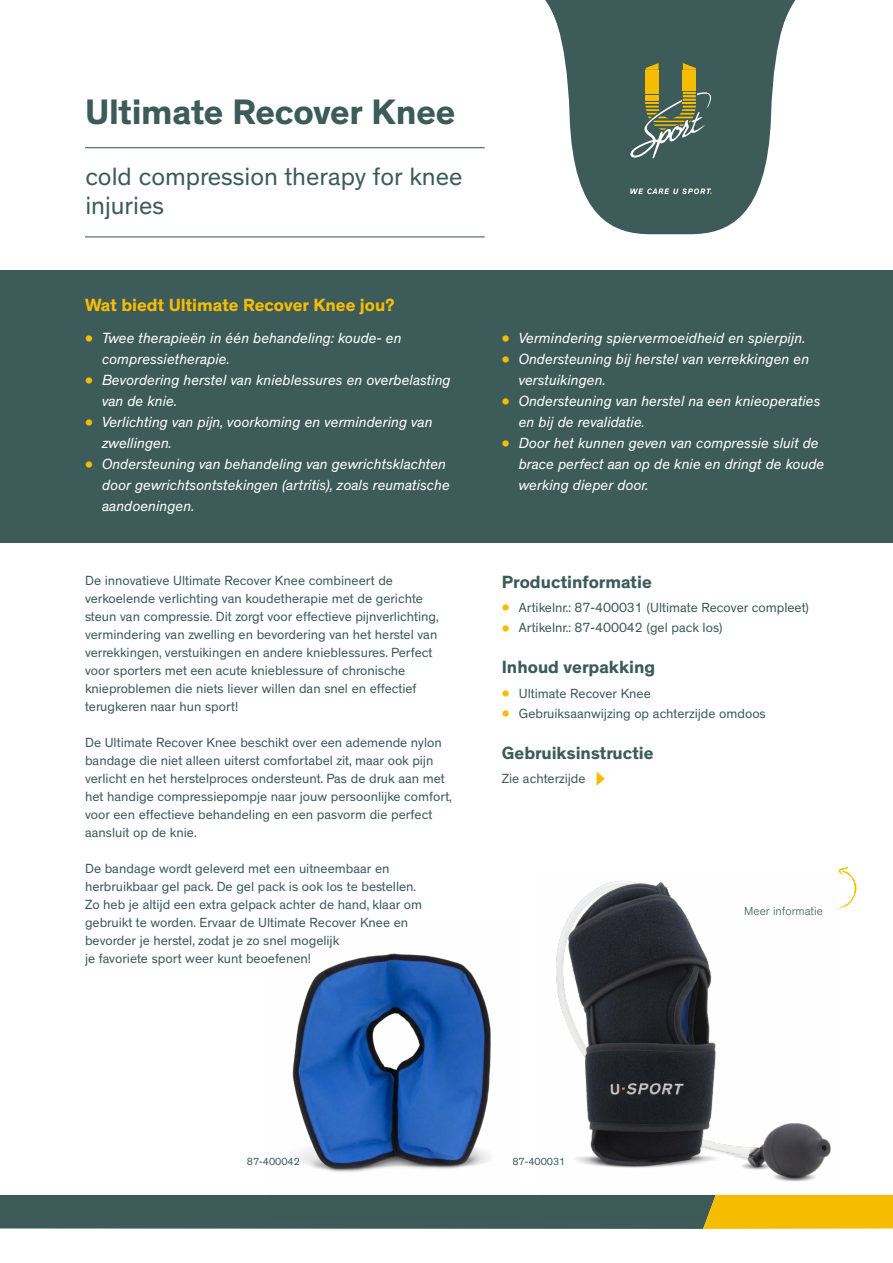
<style>
.page{position:relative;width:893px;height:1263px;background:#fff}
.page>*{position:absolute;margin:0;border:0;box-sizing:border-box;transform-origin:0 0}
.t1{font:700 36px "Theinhardt";letter-spacing:-.005em;color:#3c5b59}
.t2{font:25.5px/29.5px "Theinhardt";color:#3c5b59}
.t3{font:700 18px "Theinhardt";color:#3c5b59}
.t4{font:700 18px "Theinhardt";color:#f6bd00}
.t5{font:italic 15px/21px "Theinhardt";color:#fff}
.t6{font:13.5px/18px "Theinhardt";color:#3c5b59}
.t7{font:300 12px "Theinhardt";color:#3c5b59}
.t8{font:10.5px "Theinhardt";color:#3c5b59}
.s1{font-weight:700;font-style:normal;font-size:19.5px;color:#f6bd00}
.s2{font-weight:700;font-size:19.5px;color:#f6bd00}
</style>
<div class="page">
<svg style="left:0;top:1195px;width:893px;height:34px"></svg>
<hr style="left:85px;top:236px;width:400px;height:1px;background:#3c5b59">
<hr style="left:85px;top:147px;width:400px;height:1px;background:#3c5b59">
<div style="left:0;top:270px;width:893px;height:273px;background:#3c5b59"></div>
<svg style="left:597px;top:772px;width:8px;height:14px"></svg>
<img style="left:539px;top:881px;width:299px;height:337px">
<img style="left:268px;top:953px;width:253px;height:268px">
<svg style="left:830px;top:867px;width:27px;height:44px"></svg>
<svg style="left:545px;top:0;width:250px;height:234px;fill:#3c5b59"></svg>
<svg style="left:627px;top:63px;width:84px;height:97px"></svg>
<svg style="left:630px;top:188px;width:82px;height:6px"></svg>
<h1 class="t1" style="left:85px;top:89px;width:372px">Ultimate Recover Knee</h1>
<h2 class="t2" style="left:85px;top:162px;width:378px">cold compression therapy for knee injuries</h2>
<h3 class="t4" style="left:85px;top:294px;width:311px">Wat biedt Ultimate Recover Knee jou?</h3>
<p class="t5" style="left:102px;top:327px;width:301px;text-indent:-17px"><span class="s1">•</span> Twee therapieën in één behandeling: koude- en compressietherapie.</p>
<p class="t5" style="left:102px;top:369px;width:350px;text-indent:-17px"><span class="s1">•</span> Bevordering herstel van knieblessures en overbelasting van de knie.</p>
<p class="t5" style="left:102px;top:411px;width:332px;text-indent:-17px"><span class="s1">•</span> Verlichting van pijn, voorkoming en vermindering van zwellingen.</p>
<p class="t5" style="left:102px;top:453px;width:349px;text-indent:-17px"><span class="s1">•</span> Ondersteuning van behandeling van gewrichtsklachten door gewrichtsontstekingen (artritis), zoals reumatische aandoeningen.</p>
<p class="t6" style="left:85px;top:571px;width:355px">De innovatieve Ultimate Recover Knee combineert de verkoelende verlichting van koudetherapie met de gerichte steun van compressie. Dit zorgt voor effectieve pijnverlichting, vermindering van zwelling en bevordering van het herstel van verrekkingen, verstuikingen en andere knieblessures. Perfect voor sporters met een acute knieblessure of chronische knieproblemen die niets liever willen dan snel en effectief terugkeren naar hun sport!</p>
<p class="t6" style="left:85px;top:733px;width:368px">De Ultimate Recover Knee beschikt over een ademende nylon bandage die niet alleen uiterst comfortabel zit, maar ook pijn verlicht en het herstelproces ondersteunt. Pas de druk aan met het handige compressiepompje naar jouw persoonlijke comfort, voor een effectieve behandeling en een pasvorm die perfect aansluit op de knie.</p>
<p class="t6" style="left:85px;top:859px;width:339px">De bandage wordt geleverd met een uitneembaar en herbruikbaar gel pack. De gel pack is ook los te bestellen.<br>Zo heb je altijd een extra gelpack achter de hand, klaar om gebruikt te worden. Ervaar de Ultimate Recover Knee en bevorder je herstel, zodat je zo snel mogelijk<br>je favoriete sport weer kunt beoefenen!</p>
<p class="t5" style="left:502px;top:327px;width:305px"><span class="s1">•</span> Vermindering spiervermoeidheid en spierpijn.</p>
<p class="t5" style="left:519px;top:348px;width:292px;text-indent:-17px"><span class="s1">•</span> Ondersteuning bij herstel van verrekkingen en verstuikingen.</p>
<p class="t5" style="left:519px;top:390px;width:303px;text-indent:-17px"><span class="s1">•</span> Ondersteuning van herstel na een knieoperaties en bij de revalidatie.</p>
<p class="t5" style="left:519px;top:432px;width:307px;text-indent:-17px"><span class="s1">•</span> Door het kunnen geven van compressie sluit de brace perfect aan op de knie en dringt de koude werking dieper door.</p>
<h3 class="t3" style="left:502px;top:570px;width:152px">Productinformatie</h3>
<p class="t6" style="left:502px;top:599px;width:309px"><span class="s2">•</span> Artikelnr.: 87-400031 (Ultimate Recover compleet)</p>
<p class="t6" style="left:502px;top:619px;width:222px"><span class="s2">•</span> Artikelnr.: 87-400042 (gel pack los)</p>
<h3 class="t3" style="left:502px;top:656px;width:155px">Inhoud verpakking</h3>
<p class="t6" style="left:502px;top:684px;width:150px"><span class="s2">•</span> Ultimate Recover Knee</p>
<p class="t6" style="left:502px;top:704px;width:265px"><span class="s2">•</span> Gebruiksaanwijzing op achterzijde omdoos</p>
<h3 class="t3" style="left:502px;top:742px;width:153px">Gebruiksinstructie</h3>
<p class="t6" style="left:502px;top:769px;width:85px">Zie achterzijde</p>
<p class="t7" style="left:744px;top:903px;width:80px">Meer informatie</p>
<p class="t8" style="left:247px;top:1155px;width:55px">87-400042</p>
<p class="t8" style="left:512px;top:1155px;width:55px">87-400031</p>
</div>
